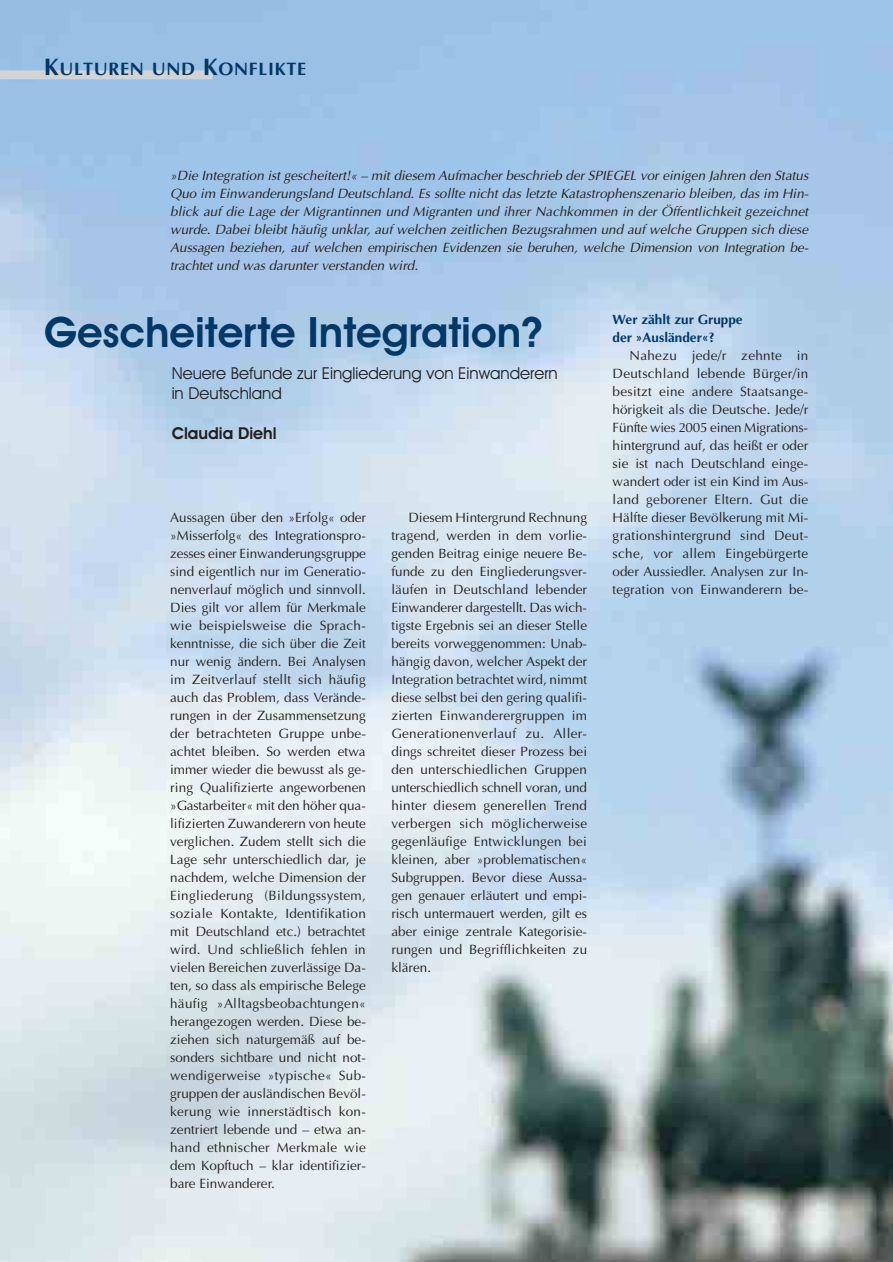
<style>
.page{position:relative;width:893px;height:1262px;background:#fff}
.page>*{position:absolute;margin:0;border:0;box-sizing:border-box;transform-origin:0 0}
.t1{font:600 42px "Avant Garde IT Cby BT";color:#003867}
.t2{font:700 18px "Optima";letter-spacing:.035em;color:#003867}
.t3{font:16.5px/19.8px "Avant Garde IT Cby BT";color:#231f1f}
.t4{font:600 16.5px "Avant Garde IT Cby BT";color:#231f1f}
.t5{font:13.5px/18px "Optima";color:#231f1f;text-align:justify}
.t6{font:italic 13.5px/18px "Optima";color:#231f1f;text-align:justify}
.t7{font:700 13.5px/18px "Optima";color:#003867}
.s1{font-size:24px}
</style>
<div class="page">
<img style="left:0;top:0;width:892px;height:1261px">
<div style="left:0;top:70px;width:213px;height:9px;background:#d1d3d5"></div>
<h2 class="t2" style="left:44px;top:61px;width:263px"><span class="s1">K</span>ULTUREN UND <span class="s1">K</span>ONFLIKTE</h2>
<p class="t6" style="left:170px;top:168px;width:639px">»Die Integration ist gescheitert!« – mit diesem Aufmacher beschrieb der SPIEGEL vor einigen Jahren den Status Quo im Einwanderungsland Deutschland. Es sollte nicht das letzte Katastrophenszenario bleiben, das im Hin&shy;blick auf die Lage der Migrantinnen und Migranten und ihrer Nachkommen in der Öffentlichkeit gezeichnet wurde. Dabei bleibt häufig unklar, auf welchen zeitlichen Bezugsrahmen und auf welche Gruppen sich diese Aussagen beziehen, auf welchen empirischen Evidenzen sie beruhen, welche Dimension von Integration be&shy;trachtet und was darunter verstanden wird.</p>
<h1 class="t1" style="left:44px;top:317px;width:500px">Gescheiterte Integration?</h1>
<p class="t3" style="left:172px;top:365px;width:387px">Neuere Befunde zur Eingliederung von Einwanderern in Deutschland</p>
<p class="t4" style="left:172px;top:427px;width:107px">Claudia Diehl</p>
<p class="t5" style="left:170px;top:510px;width:197px">Aussagen über den »Erfolg« oder »Misserfolg« des Integrationspro&shy;zesses einer Einwanderungsgruppe sind eigentlich nur im Generatio&shy;nenverlauf möglich und sinnvoll.<br>Dies gilt vor allem für Merkmale wie beispielsweise die Sprach&shy;kenntnisse, die sich über die Zeit nur wenig ändern. Bei Analysen im Zeitverlauf stellt sich häufig auch das Problem, dass Verände&shy;rungen in der Zusammensetzung der betrachteten Gruppe unbe&shy;achtet bleiben. So werden etwa immer wieder die bewusst als ge&shy;ring Qualifizierte angeworbenen »Gastarbeiter« mit den höher qua&shy;lifizierten Zuwanderern von heute verglichen. Zudem stellt sich die Lage sehr unterschiedlich dar, je nachdem, welche Dimension der Eingliederung (Bildungssystem, soziale Kontakte, Identifikation mit Deutschland etc.) betrachtet wird. Und schließlich fehlen in vielen Bereichen zuverlässige Da&shy;ten, so dass als empirische Belege häufig »Alltagsbeobachtungen« herangezogen werden. Diese be&shy;ziehen sich naturgemäß auf be&shy;sonders sichtbare und nicht not&shy;wendigerweise »typische« Sub&shy;gruppen der ausländischen Bevöl&shy;kerung wie innerstädtisch kon&shy;zentriert lebende und – etwa an&shy;hand ethnischer Merkmale wie dem Kopftuch – klar identifizier&shy;bare Einwanderer.</p>
<p class="t5" style="left:391px;top:510px;width:197px;text-indent:17px">Diesem Hintergrund Rechnung tragend, werden in dem vorlie&shy;genden Beitrag einige neuere Be&shy;funde zu den Eingliederungsver&shy;läufen in Deutschland lebender Einwanderer dargestellt. Das wich&shy;tigste Ergebnis sei an dieser Stelle bereits vorweggenommen: Unab&shy;hängig davon, welcher Aspekt der Integration betrachtet wird, nimmt diese selbst bei den gering qualifi&shy;zierten Einwanderergruppen im Generationenverlauf zu. Aller&shy;dings schreitet dieser Prozess bei den unterschiedlichen Gruppen unterschiedlich schnell voran, und hinter diesem generellen Trend verbergen sich möglicherweise gegenläufige Entwicklungen bei kleinen, aber »problematischen« Subgruppen. Bevor diese Aussa&shy;gen genauer erläutert und empi&shy;risch untermauert werden, gilt es aber einige zentrale Kategorisie&shy;rungen und Begrifflichkeiten zu klären.</p>
<p class="t7" style="left:612px;top:311px;width:132px">Wer zählt zur Gruppe der »Ausländer«?</p>
<p class="t5" style="left:612px;top:347px;width:197px;text-indent:17px">Nahezu jede/r zehnte in Deutschland lebende Bürger/in besitzt eine andere Staatsange&shy;hörigkeit als die Deutsche. Jede/r Fünfte wies 2005 einen Migrations&shy;hintergrund auf, das heißt er oder sie ist nach Deutschland einge&shy;wandert oder ist ein Kind im Aus&shy;land geborener Eltern. Gut die Hälfte dieser Bevölkerung mit Mi&shy;grationshintergrund sind Deut&shy;sche, vor allem Eingebürgerte oder Aussiedler. Analysen zur In&shy;tegration von Einwanderern be-</p>
</div>
